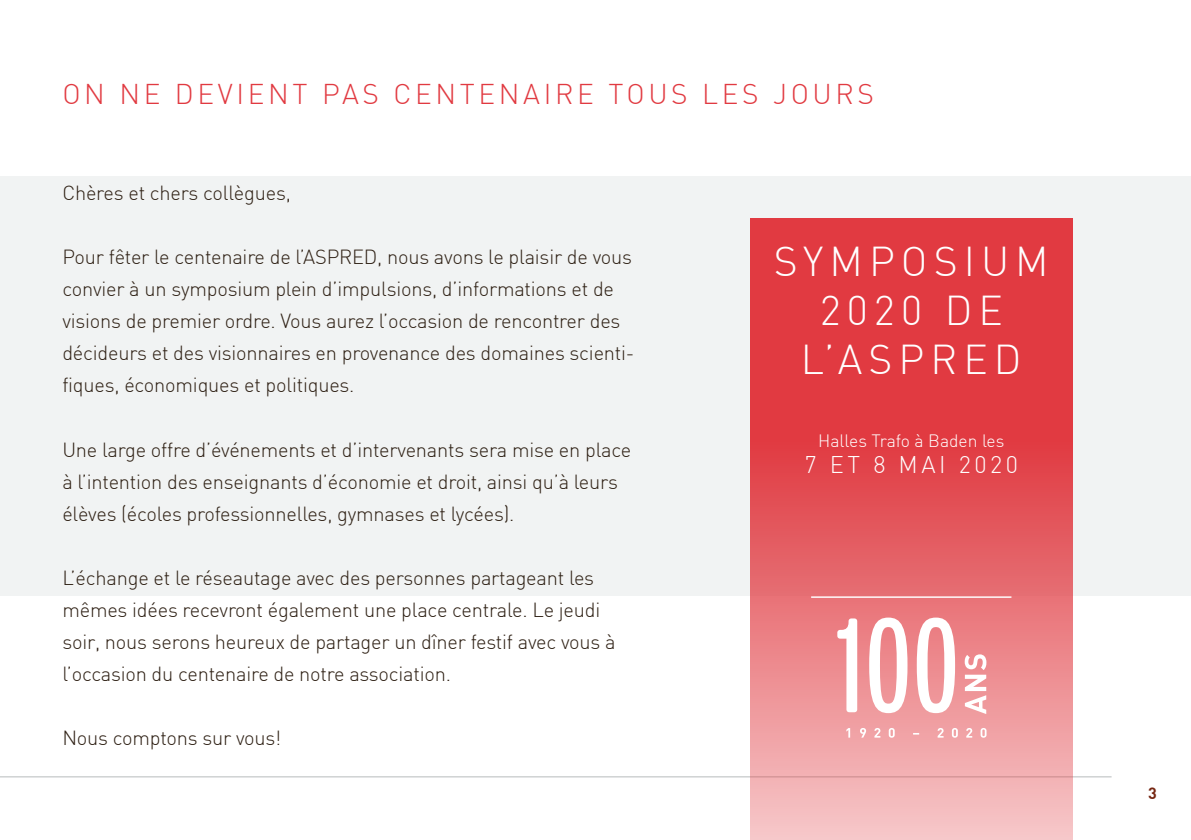
<style>
.page{position:relative;width:1191px;height:840px;background:#fff}
.page>*{position:absolute;margin:0;border:0;box-sizing:border-box;transform-origin:0 0}
.t1{font:300 40.8px/49px "DIN";letter-spacing:.15em;color:#fff;text-align:center}
.t2{font:300 28px "DIN";letter-spacing:.13em;color:#e13a41}
.t3{font:300 23.6px "DIN";letter-spacing:.15em;color:#fff}
.t4{font:300 20px/32px "DIN";letter-spacing:-.01em;color:#2e2014}
.t5{font:300 17.4px "DIN";color:#fff}
.t6{font:700 16px "DIN";color:#762713}
</style>
<div class="page">
<hr style="left:0;top:776px;width:1111px;height:1px;background:#6f7678">
<div style="left:0;top:176px;width:1191px;height:419px;background:#f1f3f3"></div>
<svg style="left:750px;top:218px;width:322px;height:621px;background:#e66469"></svg>
<svg style="left:837px;top:617px;width:118px;height:95px"></svg>
<svg style="left:846px;top:727px;width:140px;height:10px"></svg>
<hr style="left:811px;top:596px;width:200px;height:1px;background:#fff">
<svg style="left:964px;top:654px;width:22px;height:59px"></svg>
<h2 class="t2" style="left:62px;top:77px;width:813px">ON NE DEVIENT PAS CENTENAIRE TOUS LES JOURS</h2>
<p class="t4" style="left:62px;top:177px;width:230px">Chères et chers collègues,</p>
<p class="t4" style="left:62px;top:241px;width:573px">Pour fêter le centenaire de l’ASPRED, nous avons le plaisir de vous convier à un symposium plein d’impulsions, d’informations et de visions de premier ordre. Vous aurez l’occasion de rencontrer des décideurs et des visionnaires en provenance des domaines scienti&shy;fiques, économiques et politiques.</p>
<p class="t4" style="left:62px;top:433px;width:570px">Une large offre d’événements et d’intervenants sera mise en place à l’intention des enseignants d’économie et droit, ainsi qu’à leurs élèves (écoles professionnelles, gymnases et lycées).</p>
<p class="t4" style="left:62px;top:561px;width:555px">L’échange et le réseautage avec des personnes partageant les mêmes idées recevront également une place centrale. Le jeudi soir, nous serons heureux de partager un dîner festif avec vous à l’occasion du centenaire de notre association.</p>
<p class="t4" style="left:62px;top:721px;width:220px">Nous comptons sur vous!</p>
<h1 class="t1" style="left:774px;top:236px;width:276px">SYMPOSIUM<br>2020 DE<br>L’ASPRED</h1>
<p class="t5" style="left:818px;top:429px;width:188px">Halles Trafo à Baden les</p>
<p class="t3" style="left:804px;top:449px;width:215px">7 ET 8 MAI 2020</p>
<p class="t6" style="left:1148px;top:782px;width:10px">3</p>
</div>
